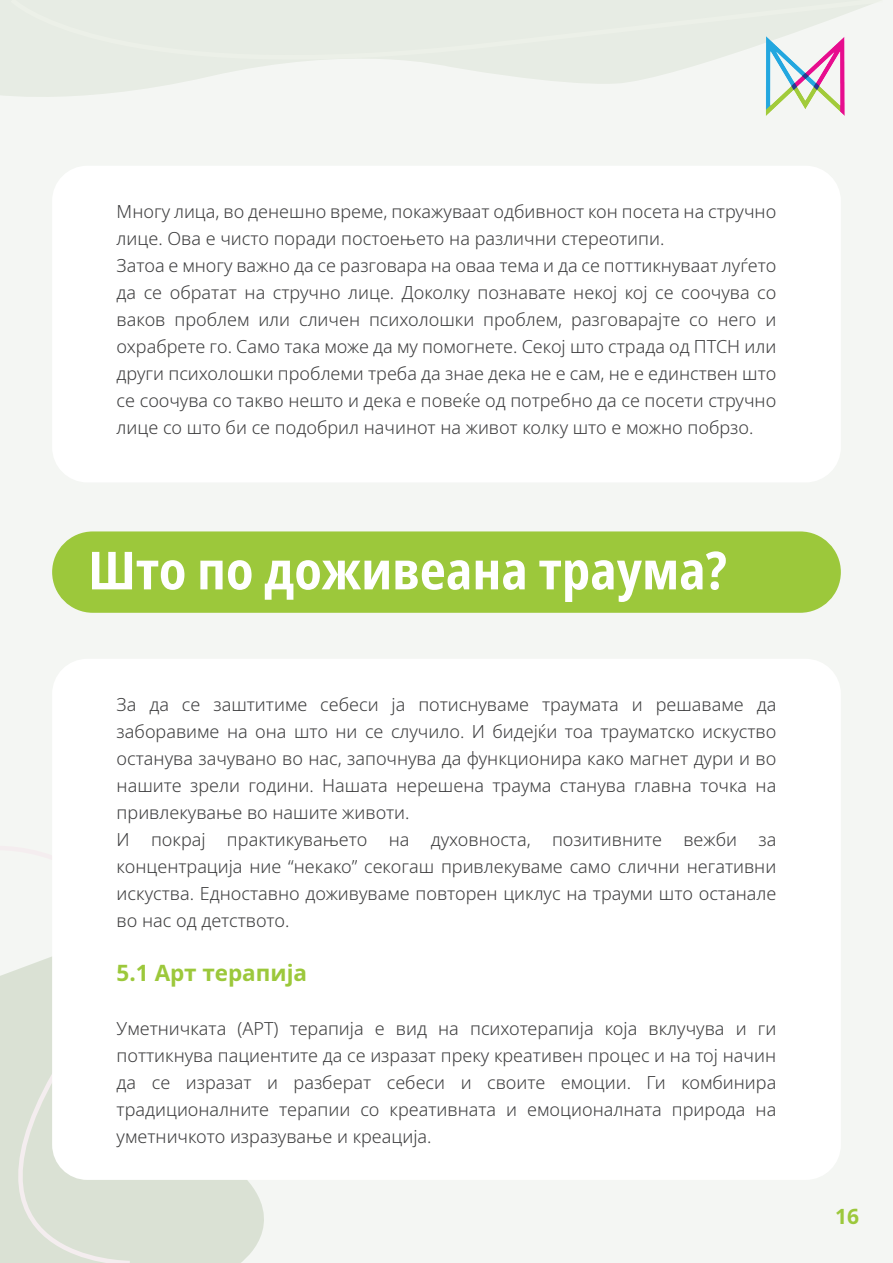
<style>
.page{position:relative;width:893px;height:1263px;background:#f4f6f3}
.page>*{position:absolute;margin:0;border:0;box-sizing:border-box;transform-origin:0 0}
.t1{font:700 condensed 52.5px "Noto Sans";color:#fff}
.t2{font:700 22.5px "Noto Sans";color:#9cc83b}
.t3{font:700 21px "Noto Sans";color:#9cc83b}
.t4{font:300 18px/27px "Noto Sans";color:#3e3e3f}
</style>
<div class="page">
<svg style="left:196px;top:1180px;width:68px;height:83px;background:#dce3d7"></svg>
<div style="left:0;top:956px;width:196px;height:307px;background:#dae1d4"></div>
<svg style="left:0;top:0;width:711px;height:97px"></svg>
<div style="left:11px;top:0;width:869px;height:60px;background:#e7ece4"></div>
<div style="left:52px;top:166px;width:789px;height:316px;background:#fff;border-radius:35px"></div>
<div style="left:52px;top:531px;width:789px;height:82px;background:#9cc83b;border-radius:41px"></div>
<div style="left:52px;top:659px;width:789px;height:521px;background:#fff;border-radius:35px"></div>
<img style="left:765px;top:35px;width:82px;height:81px">
<p class="t4" style="left:117px;top:198px;width:661px">Многу лица, во денешно време, покажуваат одбивност кон посета на стручно лице. Ова е чисто поради постоењето на различни стереотипи.<br>Затоа е многу важно да се разговара на оваа тема и да се поттикнуваат луѓето да се обратат на стручно лице. Доколку познавате некој кој се соочува со ваков проблем или сличен психолошки проблем, разговарајте со него и охрабрете го. Само така може да му помогнете. Секој што страда од ПТСН или други психолошки проблеми треба да знае дека не е сам, не е единствен што се соочува со такво нешто и дека е повеќе од потребно да се посети стручно лице со што би се подобрил начинот на живот колку што е можно побрзо.</p>
<h1 class="t1" style="left:88px;top:532px;width:640px">Што по доживеана траума?</h1>
<p class="t4" style="left:117px;top:691px;width:661px">За да се заштитиме себеси ја потиснуваме траумата и решаваме да заборавиме на она што ни се случило. И бидејќи тоа трауматско искуство останува зачувано во нас, започнува да функционира како магнет дури и во нашите зрели години. Нашата нерешена траума станува главна точка на привлекување во нашите животи.<br>И покрај практикувањето на духовноста, позитивните вежби за концентрација ние “некако” секогаш привлекуваме само слични негативни искуства. Едноставно доживуваме повторен циклус на трауми што останале во нас од детството.</p>
<p class="t2" style="left:117px;top:957px;width:192px">5.1 Арт терапија</p>
<p class="t4" style="left:117px;top:1015px;width:661px;text-align:justify">Уметничката (АРТ) терапија е вид на психотерапија која вклучува и ги поттикнува пациентите да се изразат преку креативен процес и на тој начин да се изразат и разберат себеси и своите емоции. Ги комбинира традиционалните терапии со креативната и емоционалната природа на уметничкото изразување и креација.</p>
<p class="t3" style="left:835px;top:1201px;width:26px">16</p>
</div>
